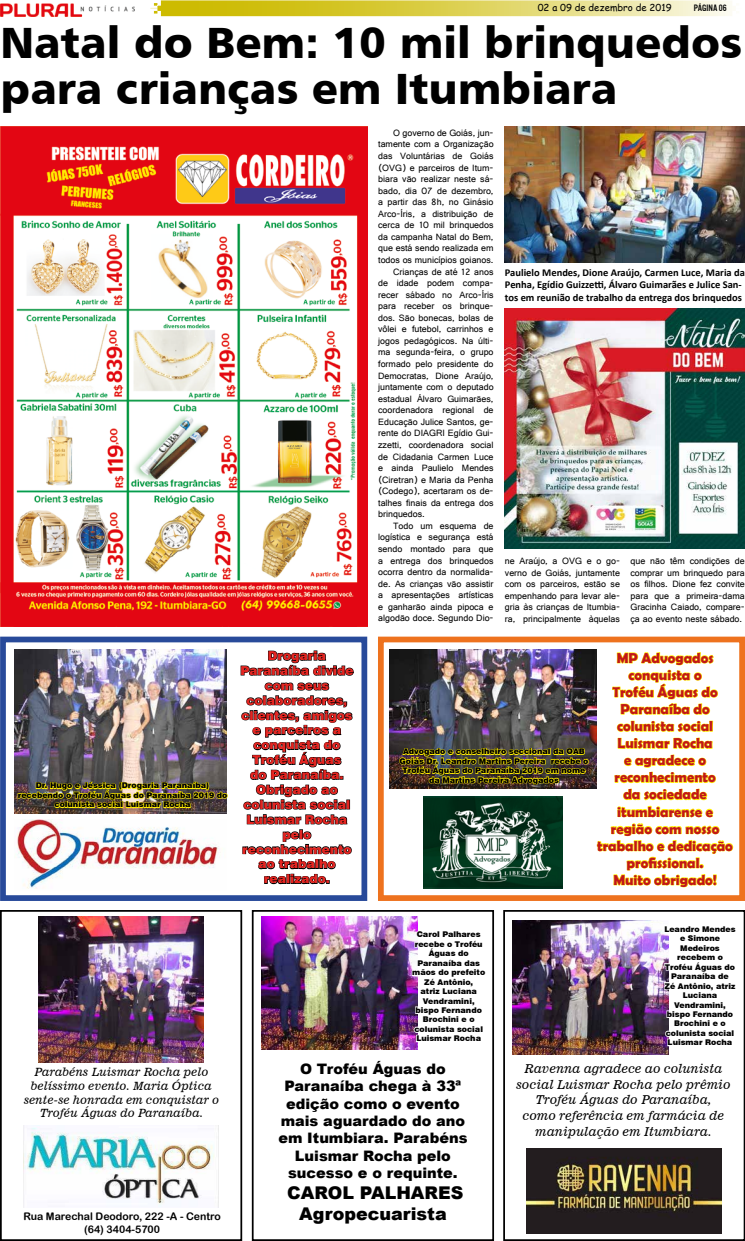
<style>
.page{position:relative;width:745px;height:1241px;background:#fff}
.page>*{position:absolute;margin:0;border:0;box-sizing:border-box;transform-origin:0 0}
.t1{font:43.75px/45.5px "Humanist 777 BT Black B";color:#000}
.t2{font:900 17.5px/21px "Arial";color:#000;text-align:center}
.t3{font:700 14.44px/17.1px "Berlin Sans FB Demi";color:#c11718;text-align:center}
.t4{font:900 14.44px/17.3px "Arial";color:#000;text-align:center}
.t5{font:900 12.25px/14.9px "Swiss 721 BT";color:#e5231f;text-align:center}
.t6{font:12.25px/15.8px "News 701 BT Italic A";color:#000;text-align:center}
.t7{font:11.38px/13.7px "News 701 BT Italic A";color:#000;text-align:center}
.t8{font:700 10.5px/12.6px "Calibri";color:#000}
.t9{font:10.5px/12.6px "Arial Rounded MT Bold";color:#000;text-align:center}
.t10{font:9.62px/11.5px "Gautami";color:#000;text-align:justify}
.t11{font:9.62px "Comic Sans MS";color:#000}
.t12{font:9.62px "U.S.101";color:#000}
.t13{font:900 7.88px/9.5px "Swiss 721 BT";color:#000;text-align:center}
</style>
<div class="page">
<img style="left:0;top:3px;width:135px;height:14px">
<svg style="left:150px;top:0;width:582px;height:16px;background:#dfd462"></svg>
<img style="left:504px;top:127px;width:240px;height:136px">
<img style="left:24px;top:1125px;width:191px;height:81px">
<img style="left:39px;top:916px;width:165px;height:146px">
<div style="left:0;top:909px;width:242px;height:331px;border:2px solid #000"></div>
<div style="left:252px;top:909px;width:241px;height:331px;border:2px solid #000"></div>
<img style="left:261px;top:916px;width:156px;height:133px">
<svg style="left:410px;top:929px;width:8px;height:118px"></svg>
<div style="left:503px;top:909px;width:241px;height:331px;border:2px solid #000"></div>
<img style="left:512px;top:920px;width:156px;height:133px">
<svg style="left:662px;top:910px;width:75px;height:141px"></svg>
<img style="left:526px;top:1148px;width:195px;height:85px">
<img style="left:0;top:127px;width:367px;height:499px">
<div style="left:0;top:636px;width:367px;height:264px;border:6px solid #284a9a"></div>
<img style="left:17px;top:819px;width:201px;height:70px">
<img style="left:14px;top:649px;width:212px;height:163px">
<img style="left:17px;top:780px;width:211px;height:30px">
<svg style="left:240px;top:650px;width:114px;height:234px"></svg>
<div style="left:378px;top:636px;width:366px;height:264px;border:6px solid #ee721e"></div>
<img style="left:389px;top:649px;width:207px;height:138px">
<img style="left:398px;top:747px;width:191px;height:42px">
<svg style="left:596px;top:651px;width:137px;height:250px"></svg>
<img style="left:423px;top:796px;width:139px;height:92px">
<img style="left:504px;top:309px;width:240px;height:239px">
<p class="t11" style="left:537px;top:1px;width:135px">02 a 09 de dezembro de 2019</p>
<p class="t12" style="left:693px;top:2px;width:35px">PÁGINa 06</p>
<h1 class="t1" style="left:0;top:19px;width:742px">Natal do Bem: 10 mil brinquedos para crianças em Itumbiara</h1>
<p class="t13" style="left:18px;top:780px;width:211px">Dr. Hugo e Jéssica (Drogaria Paranaíba) recebendo o Troféu Águas do Paranaíba 2019 do colunista social Luismar Rocha</p>
<p class="t5" style="left:240px;top:648px;width:115px">Drogaria<br>Paranaíba divide com seus colaboradores, clientes, amigos e parceiros a conquista do<br>Troféu Águas<br>do Paranaíba.<br>Obrigado ao colunista social<br>Luismar Rocha pelo reconhecimento ao trabalho realizado.</p>
<p class="t10" style="left:393px;top:127px;width:102px">O governo de Goiás, jun-</p>
<p class="t10" style="left:378px;top:138px;width:117px">tamente com a Organização</p>
<p class="t10" style="left:378px;top:150px;width:117px">das Voluntárias de Goiás</p>
<p class="t10" style="left:378px;top:161px;width:117px">(OVG) e parceiros de Itum-</p>
<p class="t10" style="left:378px;top:173px;width:117px">biara vão realizar neste sá-</p>
<p class="t10" style="left:378px;top:184px;width:117px">bado, dia 07 de dezembro,</p>
<p class="t10" style="left:378px;top:196px;width:117px">a partir das 8h, no Ginásio</p>
<p class="t10" style="left:378px;top:208px;width:117px">Arco-Íris, a distribuição de</p>
<p class="t10" style="left:378px;top:219px;width:117px">cerca de 10 mil brinquedos</p>
<p class="t10" style="left:378px;top:231px;width:117px">da campanha Natal do Bem,</p>
<p class="t10" style="left:378px;top:242px;width:117px">que está sendo realizada em</p>
<p class="t10" style="left:378px;top:254px;width:117px">todos os municípios goianos.</p>
<p class="t10" style="left:393px;top:265px;width:102px">Crianças de até 12 anos</p>
<p class="t10" style="left:378px;top:277px;width:117px">de idade podem compa-</p>
<p class="t10" style="left:378px;top:288px;width:117px">recer sábado no Arco-Íris</p>
<p class="t10" style="left:378px;top:300px;width:117px">para receber os brinque-</p>
<p class="t10" style="left:378px;top:312px;width:117px">dos. São bonecas, bolas de</p>
<p class="t10" style="left:378px;top:323px;width:117px">vôlei e futebol, carrinhos e</p>
<p class="t10" style="left:378px;top:335px;width:117px">jogos pedagógicos. Na últi-</p>
<p class="t10" style="left:378px;top:346px;width:117px">ma segunda-feira, o grupo</p>
<p class="t10" style="left:378px;top:358px;width:117px">formado pelo presidente do</p>
<p class="t10" style="left:378px;top:369px;width:117px">Democratas, Dione Araújo,</p>
<p class="t10" style="left:378px;top:381px;width:117px">juntamente com o deputado</p>
<p class="t10" style="left:378px;top:392px;width:117px">estadual Álvaro Guimarães,</p>
<p class="t10" style="left:378px;top:404px;width:117px">coordenadora regional de</p>
<p class="t10" style="left:378px;top:415px;width:117px">Educação Julice Santos, ge-</p>
<p class="t10" style="left:378px;top:427px;width:117px">rente do DIAGRI Egídio Gui-</p>
<p class="t10" style="left:378px;top:439px;width:117px">zzetti, coordenadora social</p>
<p class="t10" style="left:378px;top:450px;width:117px">de Cidadania Carmen Luce</p>
<p class="t10" style="left:378px;top:462px;width:117px">e ainda Paulielo Mendes</p>
<p class="t10" style="left:378px;top:473px;width:117px">(Ciretran) e Maria da Penha</p>
<p class="t10" style="left:378px;top:485px;width:117px">(Codego), acertaram os de-</p>
<p class="t10" style="left:378px;top:496px;width:117px">talhes finais da entrega dos</p>
<p class="t10" style="left:378px;top:508px;width:48px">brinquedos.</p>
<p class="t10" style="left:393px;top:519px;width:102px">Todo um esquema de</p>
<p class="t10" style="left:378px;top:531px;width:117px">logística e segurança está</p>
<p class="t10" style="left:378px;top:543px;width:117px">sendo montado para que</p>
<p class="t10" style="left:378px;top:554px;width:117px">a entrega dos brinquedos</p>
<p class="t10" style="left:378px;top:566px;width:117px">ocorra dentro da normalida-</p>
<p class="t10" style="left:378px;top:577px;width:117px">de. As crianças vão assistir</p>
<p class="t10" style="left:378px;top:589px;width:117px">a apresentações artísticas</p>
<p class="t10" style="left:378px;top:600px;width:117px">e ganharão ainda pipoca e</p>
<p class="t10" style="left:378px;top:612px;width:117px">algodão doce. Segundo Dio-</p>
<p class="t8" style="left:504px;top:266px;width:241px">Paulielo Mendes, Dione Araújo, Carmen Luce, Maria da<br>Penha, Egídio Guizzetti, Álvaro Guimarães e Julice San&shy;tos em reunião de trabalho da entrega dos brinquedos</p>
<p class="t10" style="left:504px;top:555px;width:116px">ne Araújo, a OVG e o go&shy;verno de Goiás, juntamente com os parceiros, estão se empenhando para levar ale&shy;gria às crianças de Itumbia&shy;ra, principalmente àquelas</p>
<p class="t10" style="left:630px;top:555px;width:116px">que não têm condições de comprar um brinquedo para os filhos. Dione fez convite para que a primeira-dama Gracinha Caiado, compare&shy;ça ao evento neste sábado.</p>
<p class="t13" style="left:399px;top:746px;width:190px">Advogado e conselheiro seccional da OAB Goiás Dr. Leandro Martins Pereira recebe o Troféu Águas do Paranaíba 2019 em nome da Martins Pereira Advogados</p>
<h3 class="t3" style="left:597px;top:649px;width:137px">MP Advogados conquista o<br>Troféu Águas do<br>Paranaíba do colunista social<br>Luismar Rocha<br>e agradece o reconhecimento<br>da sociedade itumbiarense e região com nosso trabalho e dedicação profissional.<br>Muito obrigado!</h3>
<p class="t7" style="left:24px;top:1065px;width:197px">Parabéns Luismar Rocha pelo belíssimo evento. Maria Óptica sente-se honrada em conquistar o<br>Troféu Águas do Paranaíba.</p>
<p class="t9" style="left:23px;top:1209px;width:199px">Rua Marechal Deodoro, 222 -A - Centro (64) 3404-5700</p>
<p class="t13" style="left:412px;top:929px;width:74px">Carol Palhares recebe o Troféu<br>Águas do<br>Paranaíba das mãos do prefeito<br>Zé Antônio,<br>atriz Luciana<br>Vendramini, bispo Fernando<br>Brochini e o colunista social<br>Luismar Rocha</p>
<h3 class="t4" style="left:278px;top:1059px;width:190px">O Troféu Águas do<br>Paranaíba chega à 33ª edição como o evento mais aguardado do ano em Itumbiara. Parabéns<br>Luismar Rocha pelo sucesso e o requinte.</h3>
<h2 class="t2" style="left:287px;top:1181px;width:178px">CAROL PALHARES<br>Agropecuarista</h2>
<p class="t13" style="left:664px;top:924px;width:73px">Leandro Mendes e Simone<br>Medeiros recebem o<br>Troféu Águas do<br>Paranaíba de<br>Zé Antônio, atriz<br>Luciana<br>Vendramini, bispo Fernando<br>Brochini e o colunista social<br>Luismar Rocha</p>
<p class="t6" style="left:516px;top:1060px;width:216px">Ravenna agradece ao colunista social Luismar Rocha pelo prêmio<br>Troféu Águas do Paranaíba,<br>como referência em farmácia de manipulação em Itumbiara.</p>
</div>
